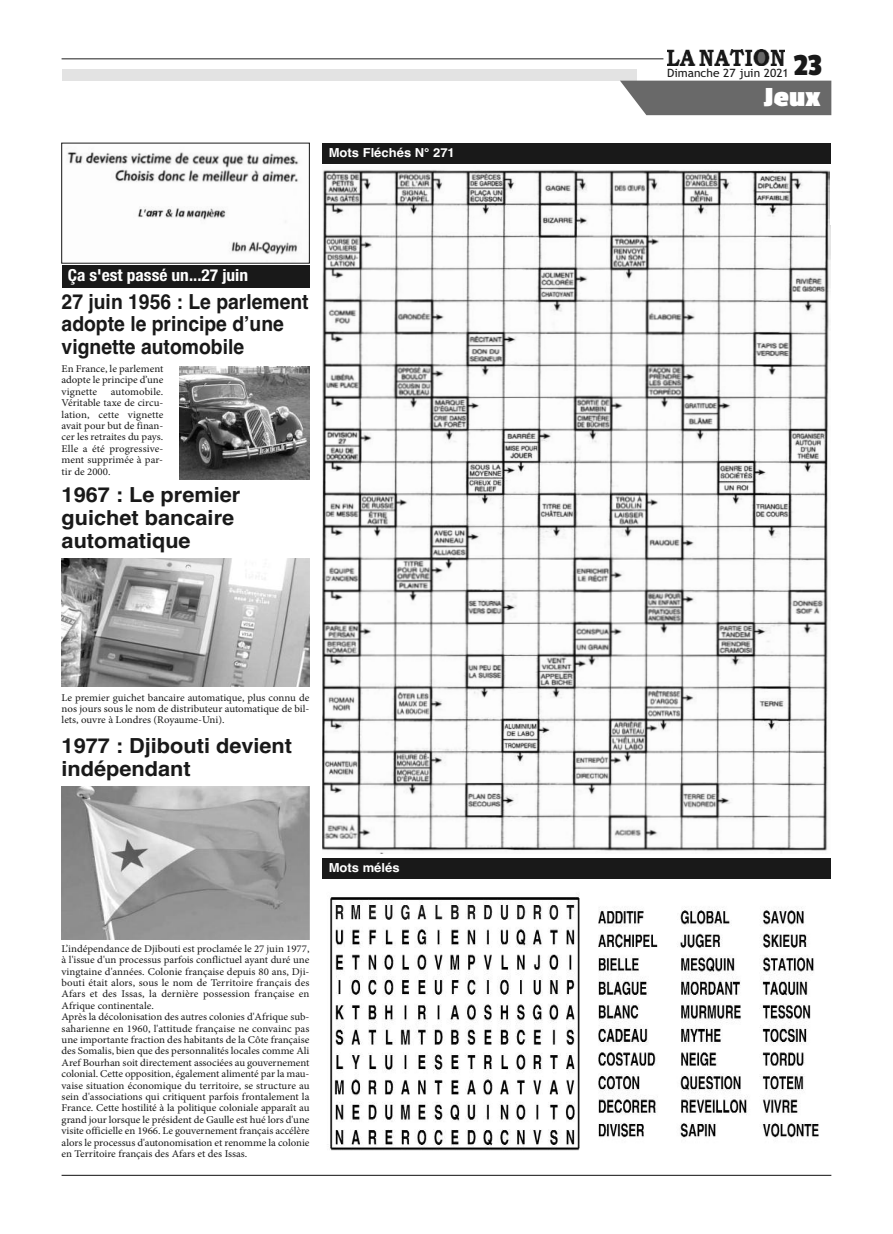
<style>
.page{position:relative;width:893px;height:1234px;background:#fff}
.page>*{position:absolute;margin:0;border:0;box-sizing:border-box;transform-origin:0 0}
.t1{font:32.1px "Passion One";color:#191919;scale:1.05 1}
.t2{font:700 28.95px "Passion One";color:#fff;scale:1.05 1}
.t3{font:700 20.7px/22.8px "Helvetica";color:#191919;scale:1.05 1}
.t4{font:700 20.7px/22.8px "Helvetica";color:#191919;scale:.93 1}
.t5{font:700 condensed 16.5px "Helvetica Neue";color:#fff;scale:1.05 1}
.t6{font:700 12.45px "Helvetica";color:#fff;scale:1.05 1}
.t7{font:11.4px "Trebuchet MS";color:#191919;scale:1.05 1}
.t8{font:10.35px/11.4px "Minion Pro";color:#191919;text-align:justify;scale:1.05 1}
</style>
<div class="page">
<img style="left:179px;top:366px;width:130px;height:113px">
<hr style="left:62px;top:1174px;width:769px;height:1px;background:#191919">
<img style="left:667px;top:49px;width:117px;height:16px">
<hr style="left:62px;top:59px;width:601px;height:1px;background:#191919">
<div style="left:62px;top:69px;width:574px;height:11px;background:#e3e3e3"></div>
<div style="left:620px;top:81px;width:211px;height:34px;background:#696969"></div>
<div style="left:322px;top:143px;width:509px;height:20px;background:#191919"></div>
<div style="left:62px;top:265px;width:247px;height:22px;background:#191919"></div>
<img style="left:67px;top:152px;width:232px;height:103px">
<div style="left:322px;top:857px;width:509px;height:21px;background:#191919"></div>
<img style="left:62px;top:558px;width:247px;height:128px">
<img style="left:62px;top:786px;width:247px;height:152px">
<img style="left:322px;top:169px;width:509px;height:684px">
<img style="left:330px;top:897px;width:489px;height:254px">
<p class="t6" style="left:329px;top:145px;width:122px">Mots Fléchés N° 271</p>
<h3 class="t5" style="left:68px;top:261px;width:173px">Ça s'est passé un...27 juin</h3>
<h3 class="t4" style="left:62px;top:290px;width:267px">27 juin 1956 : Le parlement adopte le principe d’une vignette automobile</h3>
<p class="t8" style="left:62px;top:364px;width:98px">En France, le parlement adopte le principe d’une vignette</p>
<p class="t8" style="left:62px;top:386px;width:98px;text-indent:49px">automobile.<br>Véritable taxe de circu&shy;lation, cette vignette avait pour but de finan&shy;cer les retraites du pays.<br>Elle a été progressive&shy;ment supprimée à par&shy;tir de 2000.</p>
<h3 class="t3" style="left:62px;top:483px;width:172px">1967 : Le premier guichet bancaire automatique</h3>
<p class="t8" style="left:62px;top:692px;width:238px">Le premier guichet bancaire automatique, plus connu de nos jours sous le nom de distributeur automatique de bil&shy;lets, ouvre à Londres (Royaume-Uni).</p>
<h3 class="t3" style="left:62px;top:734px;width:221px">1977 : Djibouti devient indépendant</h3>
<p class="t6" style="left:329px;top:860px;width:69px">Mots mélés</p>
<p class="t8" style="left:62px;top:943px;width:238px;text-align:left">L’indépendance de Djibouti est proclamée le 27 juin 1977, à l'issue d'un processus parfois conflictuel ayant duré une vingtaine d'années. Colonie française depuis 80 ans, Dji&shy;bouti était alors, sous le nom de Territoire français des Afars et des Issas, la dernière possession française en Afrique continentale.<br>Après la décolonisation des autres colonies d'Afrique sub&shy;saharienne en 1960, l'attitude française ne convainc pas une importante fraction des habitants de la Côte française des Somalis, bien que des personnalités locales comme Ali Aref Bourhan soit directement associées au gouvernement colonial. Cette opposition, également alimenté par la mau&shy;vaise situation économique du territoire, se structure au sein d'associations qui critiquent parfois frontalement la France. Cette hostilité à la politique coloniale apparaît au grand jour lorsque le président de Gaulle est hué lors d'une visite officielle en 1966. Le gouvernement français accélère alors le processus d'autonomisation et renomme la colonie en Territoire français des Afars et des Issas.</p>
<h1 class="t1" style="left:794px;top:48px;width:28px">23</h1>
<p class="t7" style="left:667px;top:66px;width:117px">Dimanche 27 juin 2021</p>
<h2 class="t2" style="left:764px;top:82px;width:55px">Jeux</h2>
</div>
